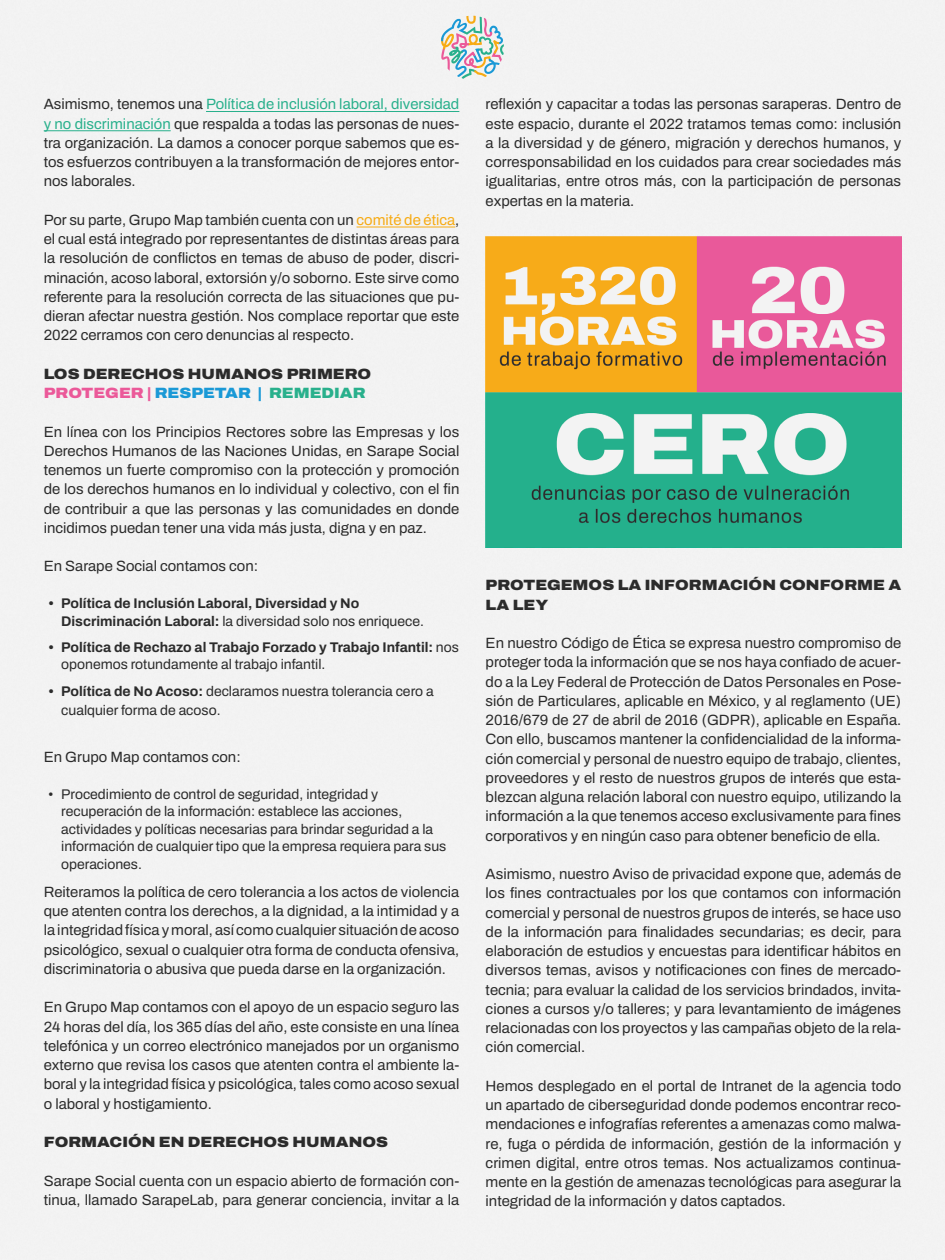
<style>
.page{position:relative;width:945px;height:1260px;background:#f2f2f2}
.page>*{position:absolute;margin:0;border:0;box-sizing:border-box;transform-origin:0 0}
.t1{font:14.88px/19.2px "Archivo";color:#2b2b2b;text-align:justify}
.t2{font:900 14.88px/19.2px "Archivo Semi Expanded";color:#2b2b2b}
.t3{font:14px/17.5px "Archivo";color:#2b2b2b}
.t4{font:700 14px/17.5px "Archivo";color:#2b2b2b}
.s1{color:#29b08c}
.s2{color:#f7ab14}
.s3{color:#eb5999}
.s4{color:#1a99d6}
.s5{font-weight:400}
.s6{font-weight:700}
</style>
<div class="page">
<svg style="left:441px;top:16px;width:63px;height:63px"></svg>
<hr style="left:206px;top:111px;width:253px;height:1px;background:#29b08c">
<hr style="left:44px;top:130px;width:127px;height:1px;background:#29b08c">
<hr style="left:357px;top:227px;width:98px;height:1px;background:#f7ab14">
<img style="left:486px;top:236px;width:415px;height:311px">
<p class="t1" style="left:44px;top:95px;width:417px">Asimismo, tenemos una <span class="s1">Política de inclusión laboral, diversidad y no discriminación</span> que respalda a todas las personas de nues&shy;tra organización. La damos a conocer porque sabemos que es&shy;tos esfuerzos contribuyen a la transformación de mejores entor&shy;nos laborales.</p>
<p class="t1" style="left:44px;top:210px;width:417px">Por su parte, Grupo Map también cuenta con un <span class="s2">comité de ética</span>, el cual está integrado por representantes de distintas áreas para la resolución de conflictos en temas de abuso de poder, discri&shy;minación, acoso laboral, extorsión y/o soborno. Este sirve como referente para la resolución correcta de las situaciones que pu&shy;dieran afectar nuestra gestión. Nos complace reportar que este 2022 cerramos con cero denuncias al respecto.</p>
<p class="t2" style="left:44px;top:364px;width:329px">LOS DERECHOS HUMANOS PRIMERO<br><span class="s3">PROTEGER |</span> <span class="s4">RESPETAR |</span> <span class="s1">REMEDIAR</span></p>
<p class="t1" style="left:44px;top:422px;width:417px">En línea con los Principios Rectores sobre las Empresas y los Derechos Humanos de las Naciones Unidas, en Sarape Social tenemos un fuerte compromiso con la protección y promoción de los derechos humanos en lo individual y colectivo, con el fin de contribuir a que las personas y las comunidades en donde incidimos puedan tener una vida más justa, digna y en paz.</p>
<p class="t1" style="left:44px;top:557px;width:216px">En Sarape Social contamos con:</p>
<p class="t4" style="left:61px;top:595px;width:364px;text-indent:-13px">• Política de Inclusión Laboral, Diversidad y No<br>Discriminación Laboral: <span class="s5">la diversidad solo nos enriquece.</span></p>
<p class="t4" style="left:61px;top:638px;width:399px;text-indent:-13px">• Política de Rechazo al Trabajo Forzado y Trabajo Infantil: <span class="s5">nos oponemos rotundamente al trabajo infantil.</span></p>
<p class="t3" style="left:61px;top:681px;width:374px;line-height:19.2px;text-indent:-13px"><span class="s6">• Política de No Acoso:</span> declaramos nuestra tolerancia cero a cualquier forma de acoso.</p>
<p class="t1" style="left:44px;top:747px;width:199px">En Grupo Map contamos con:</p>
<p class="t3" style="left:61px;top:785px;width:387px;text-indent:-13px">• Procedimiento de control de seguridad, integridad y recuperación de la información: establece las acciones, actividades y políticas necesarias para brindar seguridad a la información de cualquier tipo que la empresa requiera para sus operaciones.</p>
<p class="t1" style="left:44px;top:882px;width:417px">Reiteramos la política de cero tolerancia a los actos de violencia que atenten contra los derechos, a la dignidad, a la intimidad y a la integridad física y moral, así como cualquier situación de acoso psicológico, sexual o cualquier otra forma de conducta ofensiva, discriminatoria o abusiva que pueda darse en la organización.</p>
<p class="t1" style="left:44px;top:998px;width:417px">En Grupo Map contamos con el apoyo de un espacio seguro las 24 horas del día, los 365 días del año, este consiste en una línea telefónica y un correo electrónico manejados por un organismo externo que revisa los casos que atenten contra el ambiente la&shy;boral y la integridad física y psicológica, tales como acoso sexual o laboral y hostigamiento.</p>
<p class="t2" style="left:44px;top:1132px;width:346px">FORMACIÓN EN DERECHOS HUMANOS</p>
<p class="t1" style="left:44px;top:1171px;width:417px">Sarape Social cuenta con un espacio abierto de formación con&shy;tinua, llamado SarapeLab, para generar conciencia, invitar a la</p>
<p class="t1" style="left:486px;top:95px;width:417px">reflexión y capacitar a todas las personas saraperas. Dentro de este espacio, durante el 2022 tratamos temas como: inclusión a la diversidad y de género, migración y derechos humanos, y corresponsabilidad en los cuidados para crear sociedades más igualitarias, entre otros más, con la participación de personas expertas en la materia.</p>
<p class="t2" style="left:486px;top:576px;width:417px">PROTEGEMOS LA INFORMACIÓN CONFORME A<br>LA LEY</p>
<p class="t1" style="left:486px;top:633px;width:417px">En nuestro Código de Ética se expresa nuestro compromiso de proteger toda la información que se nos haya confiado de acuer&shy;do a la Ley Federal de Protección de Datos Personales en Pose&shy;sión de Particulares, aplicable en México, y al reglamento (UE)<br>2016/679 de 27 de abril de 2016 (GDPR), aplicable en España.<br>Con ello, buscamos mantener la confidencialidad de la informa&shy;ción comercial y personal de nuestro equipo de trabajo, clientes, proveedores y el resto de nuestros grupos de interés que esta&shy;blezcan alguna relación laboral con nuestro equipo, utilizando la información a la que tenemos acceso exclusivamente para fines corporativos y en ningún caso para obtener beneficio de ella.</p>
<p class="t1" style="left:486px;top:864px;width:417px">Asimismo, nuestro Aviso de privacidad expone que, además de los fines contractuales por los que contamos con información comercial y personal de nuestros grupos de interés, se hace uso de la información para finalidades secundarias; es decir, para elaboración de estudios y encuestas para identificar hábitos en diversos temas, avisos y notificaciones con fines de mercado&shy;tecnia; para evaluar la calidad de los servicios brindados, invita&shy;ciones a cursos y/o talleres; y para levantamiento de imágenes relacionadas con los proyectos y las campañas objeto de la rela&shy;ción comercial.</p>
<p class="t1" style="left:486px;top:1076px;width:417px">Hemos desplegado en el portal de Intranet de la agencia todo un apartado de ciberseguridad donde podemos encontrar reco&shy;mendaciones e infografías referentes a amenazas como malwa&shy;re, fuga o pérdida de información, gestión de la información y crimen digital, entre otros temas. Nos actualizamos continua&shy;mente en la gestión de amenazas tecnológicas para asegurar la integridad de la información y datos captados.</p>
</div>
